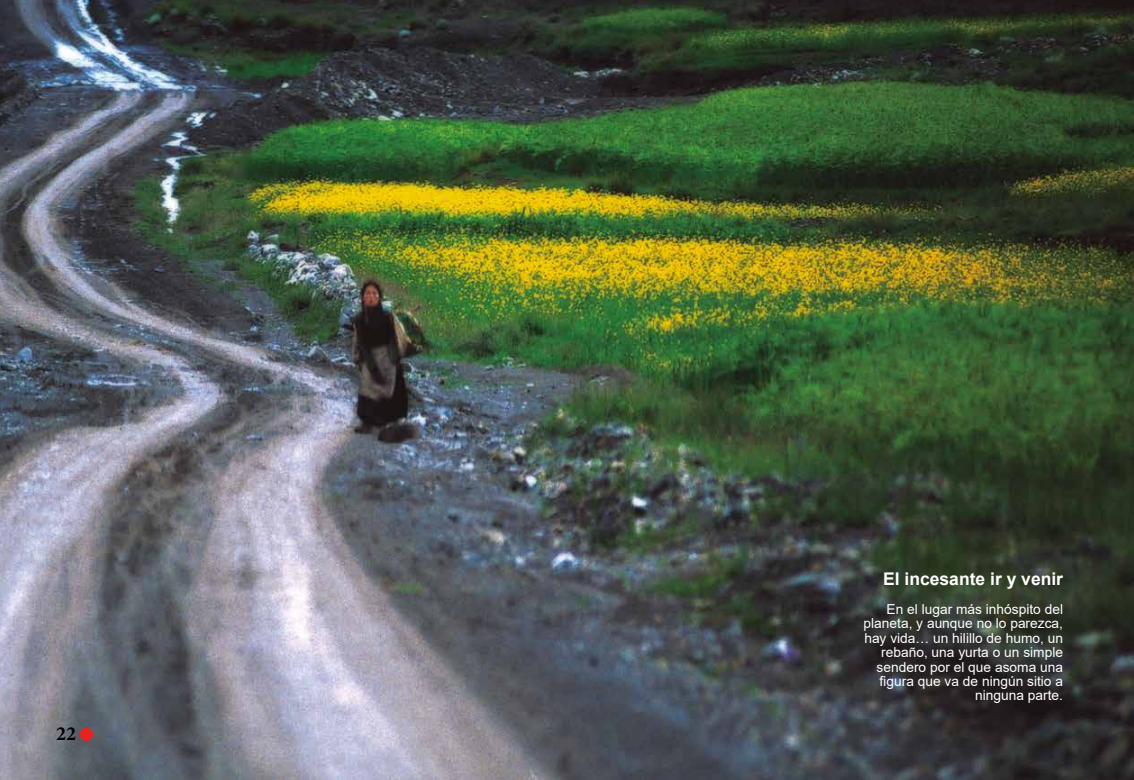
<style>
.page{position:relative;width:1134px;height:780px;background:#fff}
.page>*{position:absolute;margin:0;border:0;box-sizing:border-box;transform-origin:0 0}
.t1{font:700 20px "Minion Pro";color:#000}
.t2{font:700 17.5px "Arial";color:#fff}
.t3{font:13.75px/14.4px "Arial";color:#fff;text-align:right}
</style>
<div class="page">
<img style="left:0;top:0;width:1134px;height:780px">
<div style="left:80px;top:727px;width:13px;height:14px;background:#e52321;border-radius:50%"></div>
<h1 class="t1" style="left:56px;top:720px;width:21px">22</h1>
<p class="t2" style="left:883px;top:567px;width:181px">El incesante ir y venir</p>
<p class="t3" style="left:863px;top:602px;width:201px">En el lugar más inhóspito del planeta, y aunque no lo parezca, hay vida… un hilillo de humo, un rebaño, una yurta o un simple sendero por el que asoma una figura que va de ningún sitio a ninguna parte.</p>
</div>
